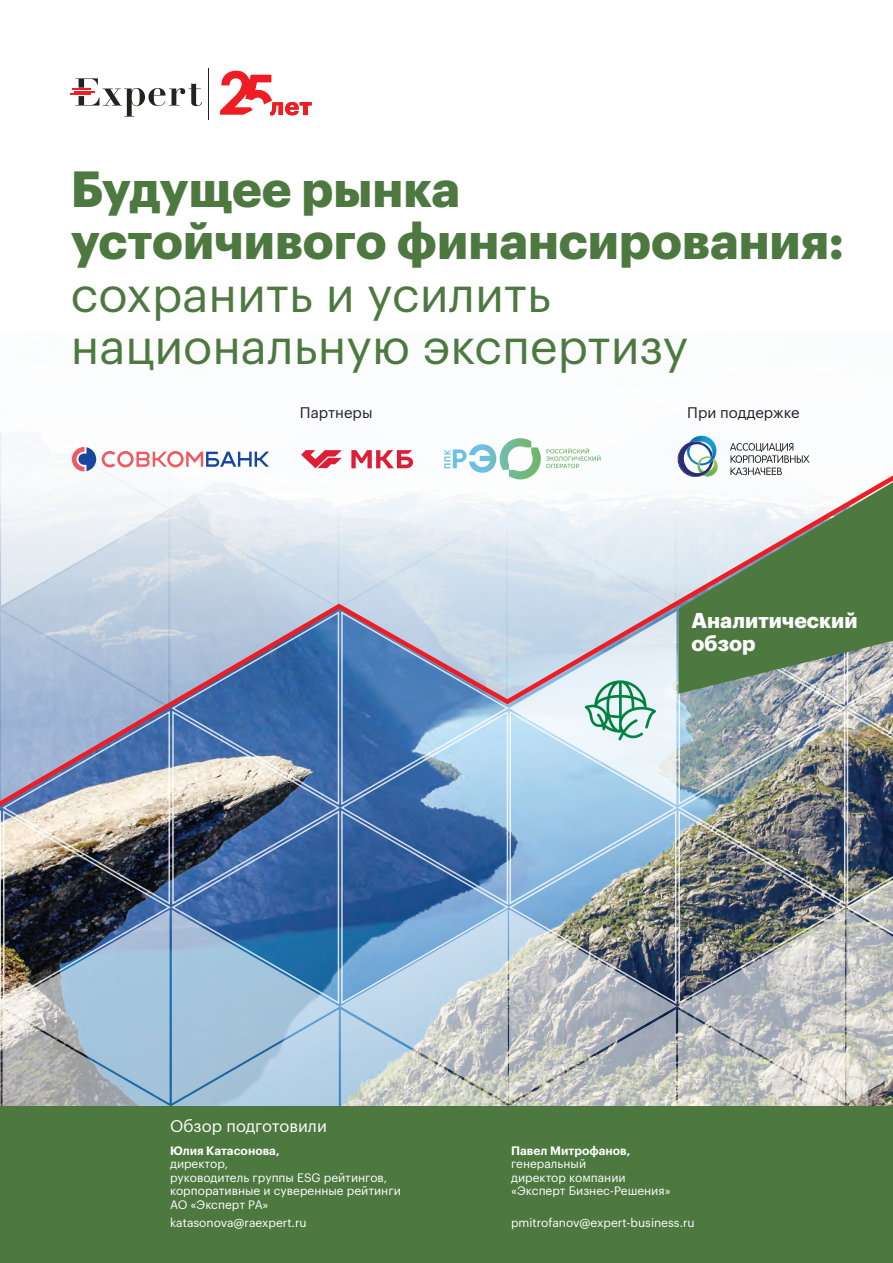
<style>
.page{position:relative;width:893px;height:1263px;background:#fff}
.page>*{position:absolute;margin:0;border:0;box-sizing:border-box;transform-origin:0 0}
.t1{font:700 49.8px/52.5px "Graphik LC";color:#4d7940}
.t2{font:48.45px/52.5px "Graphik LC";color:#4d7940}
.t3{font:700 21px/23.1px "Graphik LC";color:#fff}
.t4{font:16.5px "Graphik LC";color:#fff}
.t5{font:15px "Graphik LC";color:#231f20}
.t6{font:12px/13.5px "Graphik LC";color:#fff}
.t7{font:600 12px "Graphik LC";color:#fff}
</style>
<div class="page">
<svg style="left:70px;top:78px;width:132px;height:39px"></svg>
<hr style="left:208px;top:68px;width:1px;height:51px;background:#222221">
<svg style="left:220px;top:70px;width:91px;height:45px"></svg>
<img style="left:0;top:431px;width:893px;height:832px">
<h1 class="t1" style="left:71px;top:158px;width:774px">Будущее рынка<br>устойчивого финансирования:</h1>
<h2 class="t2" style="left:71px;top:264px;width:619px">сохранить и усилить национальную экспертизу</h2>
<p class="t5" style="left:300px;top:401px;width:74px">Партнеры</p>
<p class="t5" style="left:687px;top:401px;width:114px">При поддержке</p>
<h3 class="t3" style="left:692px;top:607px;width:168px">Аналитический обзор</h3>
<h3 class="t4" style="left:170px;top:1113px;width:158px">Обзор подготовили</h3>
<p class="t7" style="left:170px;top:1141px;width:111px">Юлия Катасонова,</p>
<p class="t6" style="left:170px;top:1156px;width:232px">директор,<br>руководитель группы ESG рейтингов, корпоративные и суверенные рейтинги<br>АО «Эксперт РА»</p>
<p class="t6" style="left:170px;top:1214px;width:138px">katasonova@raexpert.ru</p>
<p class="t7" style="left:511px;top:1141px;width:121px">Павел Митрофанов,</p>
<p class="t6" style="left:511px;top:1156px;width:161px">генеральный<br>директор компании «Эксперт Бизнес-Решения»</p>
<p class="t6" style="left:511px;top:1214px;width:185px">pmitrofanov@expert-business.ru</p>
</div>
